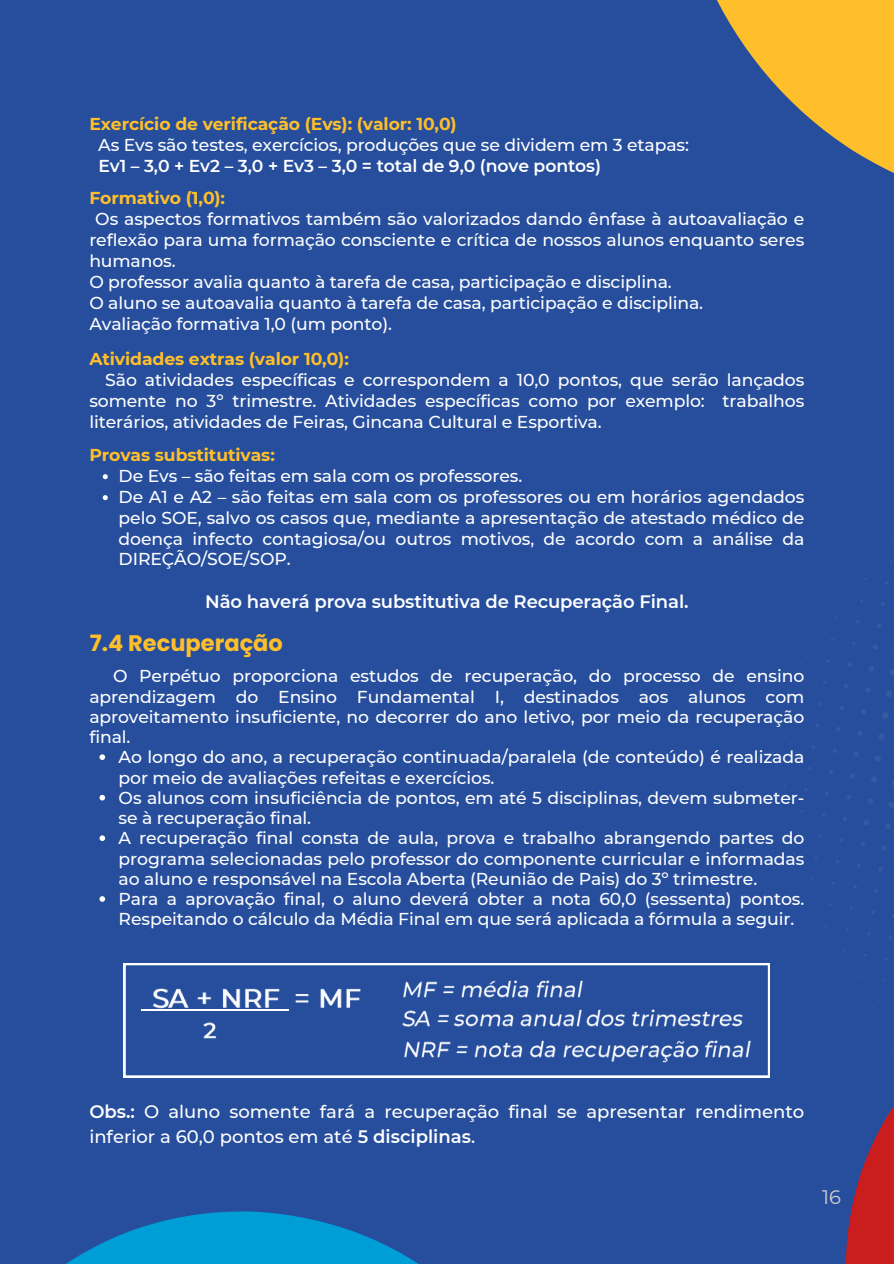
<style>
.page{position:relative;width:894px;height:1264px;background:#fff}
.page>*{position:absolute;margin:0;border:0;box-sizing:border-box;transform-origin:0 0}
.t1{font:700 22.5px "Poppins";color:#ffbf2a}
.t2{font:19.5px "Montserrat";color:#d2d3d3}
.t3{font:500 18px/25.8px "Montserrat";color:#fff}
.t4{font:600 18px "Montserrat";letter-spacing:-.005em;color:#fff}
.t5{font:500 17.25px/20.2px "Montserrat";letter-spacing:-.005em;color:#fff}
.t6{font:700 17.25px "Montserrat";letter-spacing:-.005em;color:#ffbf2a}
.s1{font-weight:700;color:#ffbf2a}
.s2{font-weight:600}
</style>
<div class="page">
<div style="left:0;top:0;width:893px;height:1263px;background:#264e9d"></div>
<svg style="left:67px;top:1211px;width:350px;height:52px;fill:#009ed7"></svg>
<div style="left:885px;top:690px;width:7px;height:7px;background:#3459a3;border-radius:50%"></div>
<svg style="left:890px;top:669px;width:3px;height:6px"></svg>
<div style="left:881px;top:712px;width:7px;height:6px;background:#3459a3;border-radius:50%"></div>
<div style="left:877px;top:733px;width:7px;height:7px;background:#3459a3;border-radius:50%"></div>
<svg style="left:889px;top:802px;width:4px;height:6px"></svg>
<svg style="left:875px;top:755px;width:5px;height:6px"></svg>
<svg style="left:871px;top:777px;width:5px;height:5px"></svg>
<svg style="left:885px;top:824px;width:5px;height:5px"></svg>
<svg style="left:861px;top:709px;width:5px;height:5px"></svg>
<svg style="left:868px;top:799px;width:4px;height:5px"></svg>
<svg style="left:865px;top:687px;width:5px;height:6px"></svg>
<svg style="left:858px;top:731px;width:4px;height:5px"></svg>
<svg style="left:869px;top:666px;width:4px;height:5px"></svg>
<svg style="left:854px;top:752px;width:4px;height:5px"></svg>
<svg style="left:882px;top:846px;width:4px;height:4px"></svg>
<svg style="left:873px;top:645px;width:4px;height:4px"></svg>
<svg style="left:850px;top:774px;width:4px;height:4px"></svg>
<svg style="left:864px;top:820px;width:4px;height:5px"></svg>
<svg style="left:878px;top:867px;width:4px;height:4px"></svg>
<svg style="left:861px;top:842px;width:3px;height:4px"></svg>
<svg style="left:847px;top:795px;width:3px;height:4px"></svg>
<svg style="left:877px;top:624px;width:4px;height:4px"></svg>
<svg style="left:837px;top:727px;width:3px;height:4px"></svg>
<svg style="left:844px;top:684px;width:4px;height:4px"></svg>
<svg style="left:843px;top:817px;width:4px;height:4px"></svg>
<svg style="left:840px;top:706px;width:4px;height:4px"></svg>
<svg style="left:846px;top:980px;width:47px;height:283px"></svg>
<svg style="left:717px;top:0;width:176px;height:173px;fill:#ffbf2a"></svg>
<svg style="left:103px;top:474px;width:5px;height:5px"></svg>
<svg style="left:103px;top:495px;width:5px;height:5px"></svg>
<svg style="left:99px;top:754px;width:6px;height:6px"></svg>
<svg style="left:99px;top:794px;width:6px;height:6px"></svg>
<svg style="left:99px;top:835px;width:6px;height:6px"></svg>
<svg style="left:99px;top:896px;width:6px;height:5px"></svg>
<svg style="left:123px;top:963px;width:646px;height:114px"></svg>
<h2 class="t5" style="left:98px;top:113px;width:592px;line-height:21px;text-indent:-9px"><span class="s1">Exercício de verificação (Evs): (valor: 10,0)<br></span>As Evs são testes, exercícios, produções que se dividem em 3 etapas:<br><span class="s2">Ev1 – 3,0 + Ev2 – 3,0 + Ev3 – 3,0 = total de 9,0 (nove pontos)</span></h2>
<h2 class="t6" style="left:89px;top:188px;width:137px">Formativo (1,0):</h2>
<h2 class="t5" style="left:95px;top:209px;width:710px">Os aspectos formativos também são valorizados dando ênfase à autoavaliação e</h2>
<h2 class="t5" style="left:89px;top:230px;width:716px">reflexão para uma formação consciente e crítica de nossos alunos enquanto seres</h2>
<h2 class="t5" style="left:89px;top:251px;width:88px">humanos.</h2>
<h2 class="t5" style="left:89px;top:272px;width:584px">O professor avalia quanto à tarefa de casa, participação e disciplina.</h2>
<h2 class="t5" style="left:89px;top:293px;width:615px">O aluno se autoavalia quanto à tarefa de casa, participação e disciplina.</h2>
<h2 class="t5" style="left:89px;top:314px;width:304px">Avaliação formativa 1,0 (um ponto).</h2>
<h2 class="t6" style="left:89px;top:348px;width:261px">Atividades extras (valor 10,0):</h2>
<h2 class="t5" style="left:105px;top:370px;width:700px">São atividades específicas e correspondem a 10,0 pontos, que serão lançados</h2>
<h2 class="t5" style="left:89px;top:391px;width:716px">somente no 3º trimestre. Atividades específicas como por exemplo: trabalhos</h2>
<h2 class="t5" style="left:89px;top:412px;width:513px">literários, atividades de Feiras, Gincana Cultural e Esportiva.</h2>
<p class="t6" style="left:89px;top:444px;width:187px">Provas substitutivas:</p>
<p class="t5" style="left:119px;top:465px;width:405px">De Evs – são feitas em sala com os professores.</p>
<h2 class="t5" style="left:119px;top:486px;width:687px;line-height:21px;text-align:justify">De A1 e A2 – são feitas em sala com os professores ou em horários agendados pelo SOE, salvo os casos que, mediante a apresentação de atestado médico de doença infecto contagiosa/ou outros motivos, de acordo com a análise da DIREÇÃO/SOE/SOP.</h2>
<p class="t4" style="left:205px;top:590px;width:484px">Não haverá prova substitutiva de Recuperação Final.</p>
<p class="t1" style="left:90px;top:627px;width:194px">7.4 Recuperação</p>
<h1 class="t5" style="left:89px;top:666px;width:716px;text-align:justify;text-indent:24px">O Perpétuo proporciona estudos de recuperação, do processo de ensino aprendizagem do Ensino Fundamental I, destinados aos alunos com aproveitamento insuficiente, no decorrer do ano letivo, por meio da recuperação final.</h1>
<h2 class="t5" style="left:119px;top:747px;width:687px">Ao longo do ano, a recuperação continuada/paralela (de conteúdo) é realizada por meio de avaliações refeitas e exercícios.</h2>
<p class="t5" style="left:119px;top:787px;width:687px">Os alunos com insuficiência de pontos, em até 5 disciplinas, devem submeter&shy;se à recuperação final.</p>
<p class="t5" style="left:119px;top:828px;width:687px;text-align:justify">A recuperação final consta de aula, prova e trabalho abrangendo partes do programa selecionadas pelo professor do componente curricular e informadas ao aluno e responsável na Escola Aberta (Reunião de Pais) do 3º trimestre.</p>
<p class="t5" style="left:119px;top:888px;width:687px">Para a aprovação final, o aluno deverá obter a nota 60,0 (sessenta) pontos.<br>Respeitando o cálculo da Média Final em que será aplicada a fórmula a seguir.</p>
<h2 class="t3" style="left:89px;top:1098px;width:716px"><span class="s2">Obs.:</span> O aluno somente fará a recuperação final se apresentar rendimento inferior a 60,0 pontos em até <span class="s2">5 disciplinas</span>.</h2>
<h2 class="t2" style="left:821px;top:1184px;width:20px">16</h2>
</div>
